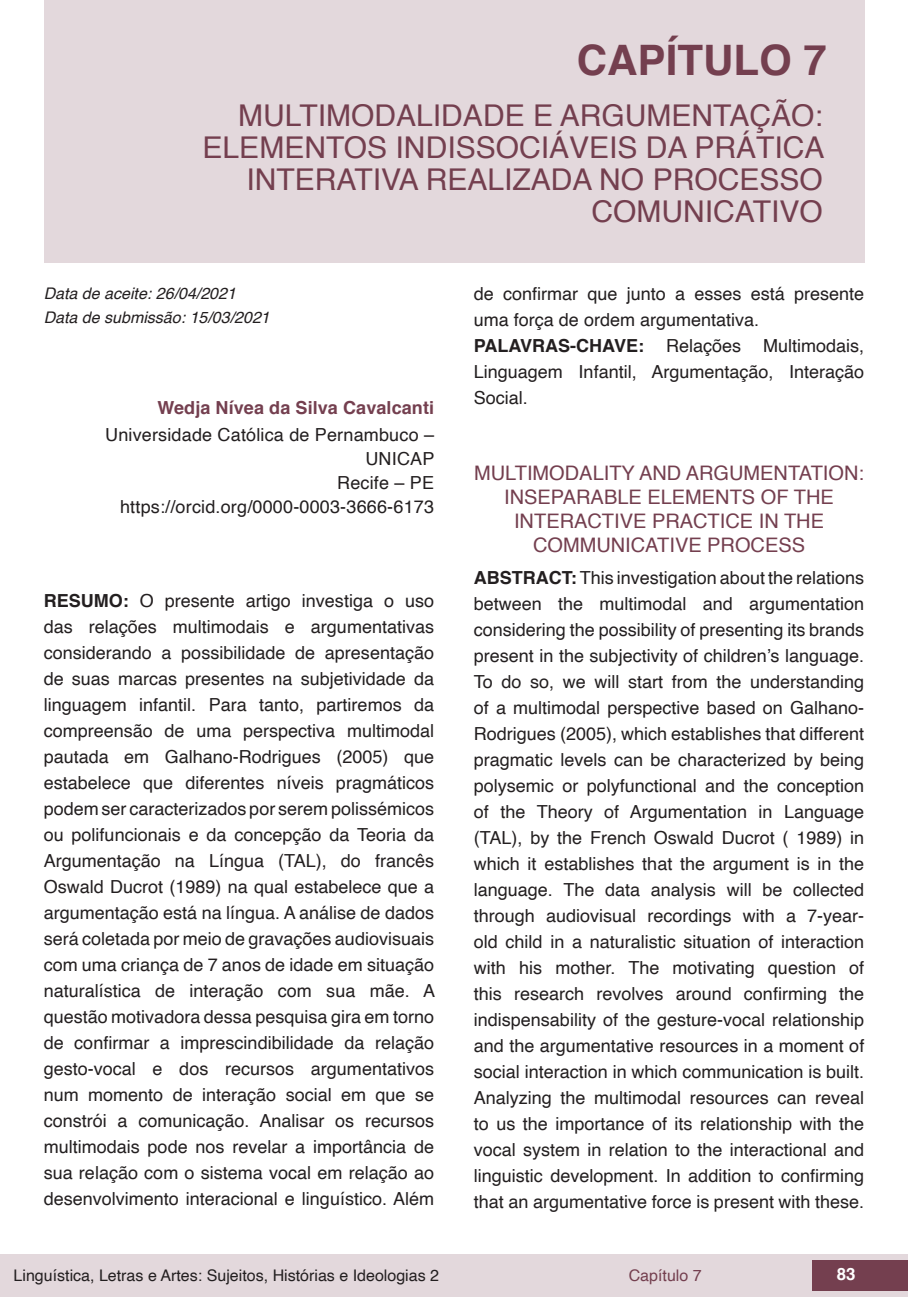
<style>
.page{position:relative;width:908px;height:1304px;background:#fff}
.page>*{position:absolute;margin:0;border:0;box-sizing:border-box;transform-origin:0 0}
.capítulos{font:700 42px "Helvetica";color:#743f4f}
.nome_artigos{font:30px/32px "Helvetica";color:#743f4f;text-align:right}
.título_Inglês{font:20px/24px "Helvetica";color:#743f4f;text-align:center}
.Resumos_e_PC_TXT{font:18px/26px "Helvetica";color:#231f20;text-align:justify}
.info_autores{font:18px/24px "Helvetica";letter-spacing:.01em;color:#231f20;text-align:right}
.nome_autores{font:700 18px "Helvetica";letter-spacing:.005em;color:#743f4f}
.t1{font:700 16.8px "Helvetica";color:#fff}
.t2{font:16px "Helvetica";color:#231f20}
.data{font:italic 16px "Helvetica";color:#231f20}
.t3{font:16px "Helvetica";color:#743f4f}
.s1{font-weight:700}
</style>
<div class="page">
<div style="left:0;top:1254px;width:906px;height:43px;background:#e3d8dc"></div>
<div style="left:812px;top:1261px;width:95px;height:30px;background:#743f4f"></div>
<div style="left:44px;top:0;width:819px;height:263px;background:#e3d8dc"></div>
<p class="capítulos" style="left:576px;top:26px;width:251px">CAPÍTULO 7</p>
<p class="nome_artigos" style="left:202px;top:101px;width:623px">MULTIMODALIDADE E ARGUMENTAÇÃO:<br>ELEMENTOS INDISSOCIÁVEIS DA PRÁTICA<br>INTERATIVA REALIZADA NO PROCESSO<br>COMUNICATIVO</p>
<p class="data" style="left:44px;top:280px;width:194px">Data de aceite: 26/04/2021</p>
<p class="data" style="left:44px;top:304px;width:227px">Data de submissão: 15/03/2021</p>
<p class="nome_autores" style="left:157px;top:393px;width:278px">Wedja Nívea da Silva Cavalcanti</p>
<p class="info_autores" style="left:105px;top:423px;width:330px">Universidade Católica de Pernambuco –<br>UNICAP</p>
<p class="info_autores" style="left:337px;top:471px;width:98px">Recife – PE</p>
<p class="info_autores" style="left:120px;top:495px;width:315px">https://orcid.org/0000-0003-3666-6173</p>
<p class="Resumos_e_PC_TXT" style="left:44px;top:588px;width:393px"><span class="s1">RESUMO:</span> O presente artigo investiga o uso das relações multimodais e argumentativas considerando a possibilidade de apresentação de suas marcas presentes na subjetividade da linguagem infantil. Para tanto, partiremos da compreensão de uma perspectiva multimodal pautada em Galhano-Rodrigues (2005) que estabelece que diferentes níveis pragmáticos podem ser caracterizados por serem polissémicos ou polifuncionais e da concepção da Teoria da Argumentação na Língua (TAL), do francês Oswald Ducrot (1989) na qual estabelece que a argumentação está na língua. A análise de dados será coletada por meio de gravações audiovisuais com uma criança de 7 anos de idade em situação naturalística de interação com sua mãe. A questão motivadora dessa pesquisa gira em torno de confirmar a imprescindibilidade da relação gesto-vocal e dos recursos argumentativos num momento de interação social em que se constrói a comunicação. Analisar os recursos multimodais pode nos revelar a importância de sua relação com o sistema vocal em relação ao desenvolvimento interacional e linguístico. Além</p>
<p class="Resumos_e_PC_TXT" style="left:473px;top:281px;width:392px">de confirmar que junto a esses está presente uma força de ordem argumentativa.</p>
<p class="Resumos_e_PC_TXT" style="left:473px;top:333px;width:392px"><span class="s1">PALAVRAS-CHAVE:</span> Relações Multimodais, Linguagem Infantil, Argumentação, Interação Social.</p>
<p class="título_Inglês" style="left:474px;top:462px;width:391px">MULTIMODALITY AND ARGUMENTATION:<br>INSEPARABLE ELEMENTS OF THE<br>INTERACTIVE PRACTICE IN THE<br>COMMUNICATIVE PROCESS</p>
<p class="Resumos_e_PC_TXT" style="left:473px;top:565px;width:392px"><span class="s1">ABSTRACT:</span> This investigation about the relations between the multimodal and argumentation considering the possibility of presenting its brands present in the subjectivity of children’s language.<br>To do so, we will start from the understanding of a multimodal perspective based on Galhano-Rodrigues (2005), which establishes that different pragmatic levels can be characterized by being polysemic or polyfunctional and the conception of the Theory of Argumentation in Language (TAL), by the French Oswald Ducrot ( 1989) in which it establishes that the argument is in the language. The data analysis will be collected through audiovisual recordings with a 7-year&shy;old child in a naturalistic situation of interaction with his mother. The motivating question of this research revolves around confirming the indispensability of the gesture-vocal relationship and the argumentative resources in a moment of social interaction in which communication is built.<br>Analyzing the multimodal resources can reveal to us the importance of its relationship with the vocal system in relation to the interactional and linguistic development. In addition to confirming that an argumentative force is present with these.</p>
<p class="t2" style="left:14px;top:1263px;width:427px">Linguística, Letras e Artes: Sujeitos, Histórias e Ideologias 2</p>
<p class="t3" style="left:628px;top:1263px;width:74px">Capítulo 7</p>
<p class="t1" style="left:836px;top:1261px;width:20px">83</p>
</div>
